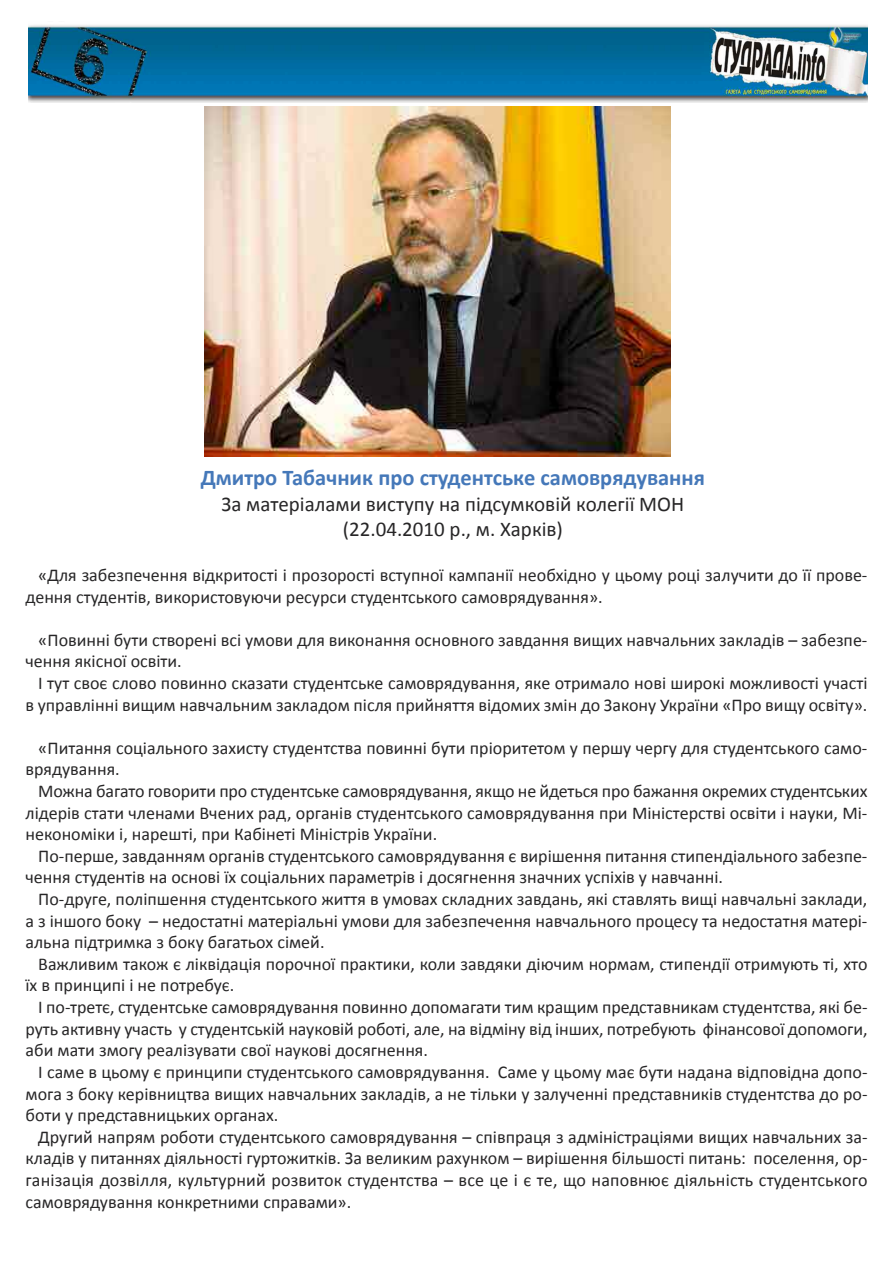
<style>
.page{position:relative;width:893px;height:1263px;background:#fff}
.page>*{position:absolute;margin:0;border:0;box-sizing:border-box;transform-origin:0 0}
.t1{font:700 22.5px "Calibri";color:#4578b9}
.t2{font:21px/25.2px "Calibri";color:#272627;text-align:center}
.t3{font:18px/21.6px "Calibri";color:#272627}
</style>
<div class="page">
<img style="left:28px;top:25px;width:839px;height:77px">
<img style="left:204px;top:106px;width:466px;height:351px">
<p class="t1" style="left:201px;top:468px;width:506px">Дмитро Табачник про студентське самоврядування</p>
<p class="t2" style="left:222px;top:493px;width:464px">За матеріалами виступу на підсумковій колегії МОН (22.04.2010 р., м. Харків)</p>
<p class="t3" style="left:26px;top:566px;width:843px;text-indent:13px">«Для забезпечення відкритості і прозорості вступної кампанії необхідно у цьому році залучити до її прове&shy;дення студентів, використовуючи ресурси студентського самоврядування».</p>
<p class="t3" style="left:26px;top:630px;width:843px;text-indent:13px">«Повинні бути створені всі умови для виконання основного завдання вищих навчальних закладів – забезпе&shy;чення якісної освіти.</p>
<p class="t3" style="left:26px;top:674px;width:843px;text-align:right">І тут своє слово повинно сказати студентське самоврядування, яке отримало нові широкі можливості участі в управлінні вищим навчальним закладом після прийняття відомих змін до Закону України «Про вищу освіту».</p>
<p class="t3" style="left:26px;top:738px;width:843px;text-indent:13px">«Питання соціального захисту студентства повинні бути пріоритетом у першу чергу для студентського само&shy;врядування.</p>
<p class="t3" style="left:26px;top:782px;width:843px;text-align:justify;text-indent:13px">Можна багато говорити про студентське самоврядування, якщо не йдеться про бажання окремих студентських лідерів стати членами Вчених рад, органів студентського самоврядування при Міністерстві освіти і науки, Мі&shy;некономіки і, нарешті, при Кабінеті Міністрів України.</p>
<p class="t3" style="left:26px;top:846px;width:843px;text-indent:13px">По-перше, завданням органів студентського самоврядування є вирішення питання стипендіального забезпе&shy;чення студентів на основі їх соціальних параметрів і досягнення значних успіхів у навчанні.</p>
<p class="t3" style="left:26px;top:890px;width:843px;text-align:justify;text-indent:13px">По-друге, поліпшення студентського життя в умовах складних завдань, які ставлять вищі навчальні заклади, а з іншого боку – недостатні матеріальні умови для забезпечення навчального процесу та недостатня матері&shy;альна підтримка з боку багатьох сімей.</p>
<p class="t3" style="left:26px;top:954px;width:843px;text-indent:13px">Важливим також є ліквідація порочної практики, коли завдяки діючим нормам, стипендії отримують ті, хто їх в принципі і не потребує.</p>
<p class="t3" style="left:26px;top:998px;width:843px;text-align:justify;text-indent:13px">І по-третє, студентське самоврядування повинно допомагати тим кращим представникам студентства, які бе&shy;руть активну участь у студентській науковій роботі, але, на відміну від інших, потребують фінансової допомоги, аби мати змогу реалізувати свої наукові досягнення.</p>
<p class="t3" style="left:26px;top:1062px;width:843px;text-align:justify;text-indent:13px">І саме в цьому є принципи студентського самоврядування. Саме у цьому має бути надана відповідна допо&shy;мога з боку керівництва вищих навчальних закладів, а не тільки у залученні представників студентства до ро&shy;боти у представницьких органах.</p>
<p class="t3" style="left:26px;top:1127px;width:843px;text-align:justify;text-indent:13px">Другий напрям роботи студентського самоврядування – співпраця з адміністраціями вищих навчальних за&shy;кладів у питаннях діяльності гуртожитків. За великим рахунком – вирішення більшості питань: поселення, ор&shy;ганізація дозвілля, культурний розвиток студентства – все це і є те, що наповнює діяльність студентського самоврядування конкретними справами».</p>
</div>
